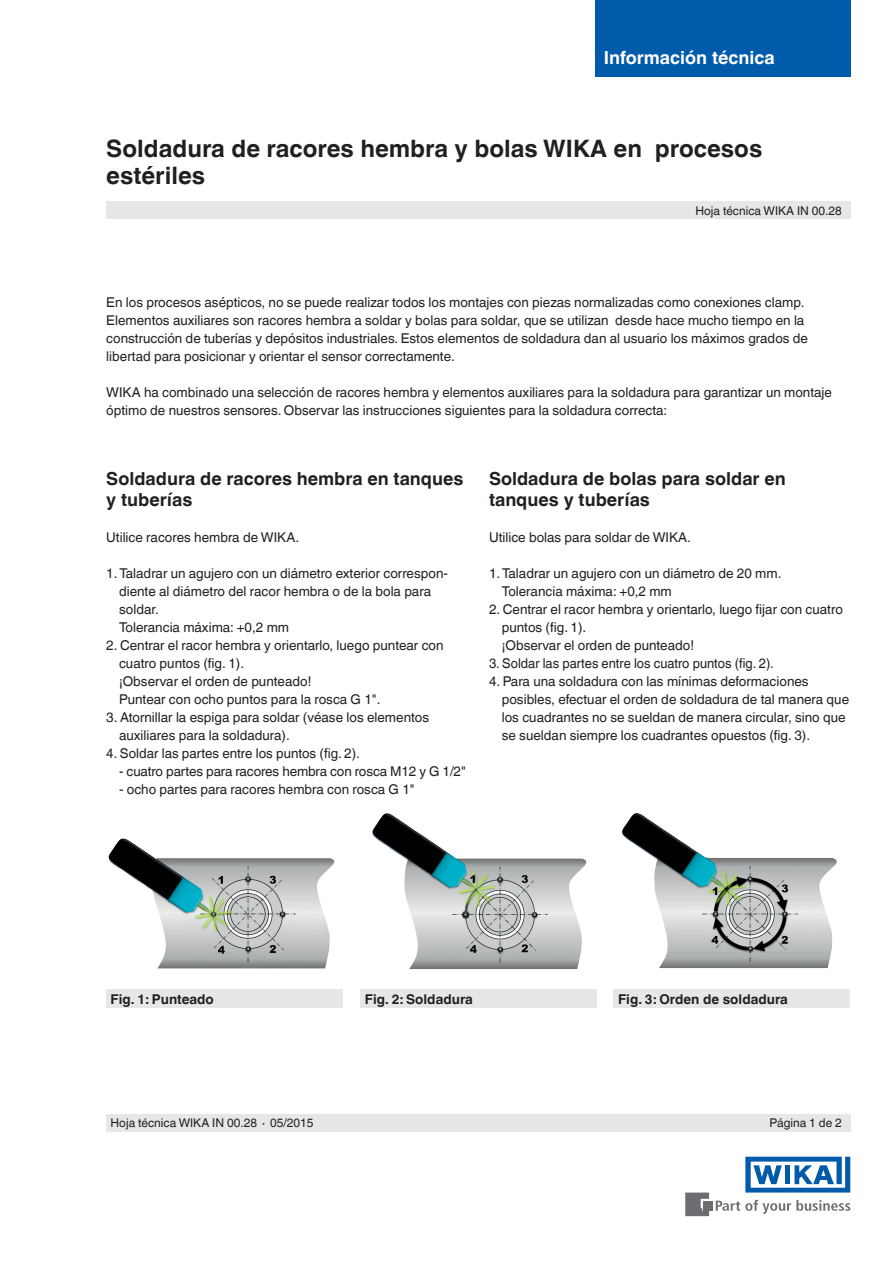
<style>
.page{position:relative;width:893px;height:1263px;background:#fff}
.page>*{position:absolute;margin:0;border:0;box-sizing:border-box;transform-origin:0 0}
.t1{font:700 24px/27px "Helvetica World";color:#231f20}
.t2{font:700 18px/21px "Helvetica World";color:#231f20}
.t3{font:700 18px "Helvetica World";color:#fff}
.t4{font:13.5px/18px "Helvetica World";color:#231f20}
.t5{font:700 13.5px "Helvetica World";color:#231f20}
.t6{font:13.5px "Helvetica World";color:#231f20;scale:.96 1}
.t7{font:12px "Helvetica World";color:#231f20}
</style>
<div class="page">
<svg style="left:716px;top:1200px;width:134px;height:14px"></svg>
<div style="left:703px;top:1201px;width:9px;height:9px;background:#6c6d70"></div>
<svg style="left:685px;top:1192px;width:24px;height:24px"></svg>
<svg style="left:745px;top:1157px;width:105px;height:35px"></svg>
<div style="left:106px;top:202px;width:744px;height:17px;background:#e6e7e9"></div>
<div style="left:106px;top:1114px;width:744px;height:17px;background:#e6e7e9"></div>
<div style="left:595px;top:0;width:255px;height:77px;background:#015aaa"></div>
<div style="left:106px;top:990px;width:236px;height:18px;background:#e6e7e9"></div>
<div style="left:361px;top:990px;width:236px;height:18px;background:#e6e7e9"></div>
<div style="left:614px;top:990px;width:236px;height:18px;background:#e6e7e9"></div>
<img style="left:621px;top:813px;width:216px;height:155px">
<img style="left:372px;top:813px;width:215px;height:156px">
<img style="left:108px;top:838px;width:227px;height:131px">
<h2 class="t3" style="left:604px;top:47px;width:172px">Información técnica</h2>
<h1 class="t1" style="left:106px;top:135px;width:657px">Soldadura de racores hembra y bolas WIKA en procesos estériles</h1>
<p class="t7" style="left:695px;top:204px;width:148px">Hoja técnica WIKA IN 00.28</p>
<p class="t4" style="left:106px;top:294px;width:703px">En los procesos asépticos, no se puede realizar todos los montajes con piezas normalizadas como conexiones clamp.<br>Elementos auxiliares son racores hembra a soldar y bolas para soldar, que se utilizan desde hace mucho tiempo en la construcción de tuberías y depósitos industriales. Estos elementos de soldadura dan al usuario los máximos grados de libertad para posicionar y orientar el sensor correctamente.</p>
<p class="t4" style="left:106px;top:384px;width:727px">WIKA ha combinado una selección de racores hembra y elementos auxiliares para la soldadura para garantizar un montaje óptimo de nuestros sensores. Observar las instrucciones siguientes para la soldadura correcta:</p>
<h2 class="t2" style="left:106px;top:468px;width:359px">Soldadura de racores hembra en tanques y tuberías</h2>
<p class="t4" style="left:106px;top:528px;width:194px">Utilice racores hembra de WIKA.</p>
<p class="t4" style="left:119px;top:564px;width:330px;text-indent:-13px">1. Taladrar un agujero con un diámetro exterior correspon&shy;diente al diámetro del racor hembra o de la bola para soldar.<br>Tolerancia máxima: +0,2 mm</p>
<p class="t4" style="left:119px;top:636px;width:326px;text-indent:-13px">2. Centrar el racor hembra y orientarlo, luego puntear con cuatro puntos (fig. 1).<br>¡Observar el orden de punteado!<br>Puntear con ocho puntos para la rosca G 1".</p>
<p class="t4" style="left:119px;top:708px;width:312px;text-indent:-13px">3. Atornillar la espiga para soldar (véase los elementos auxiliares para la soldadura).</p>
<p class="t4" style="left:106px;top:744px;width:255px">4. Soldar las partes entre los puntos (fig. 2).</p>
<p class="t4" style="left:119px;top:762px;width:348px">- cuatro partes para racores hembra con rosca M12 y G 1/2"</p>
<p class="t4" style="left:119px;top:780px;width:297px">- ocho partes para racores hembra con rosca G 1"</p>
<h2 class="t2" style="left:489px;top:468px;width:298px">Soldadura de bolas para soldar en tanques y tuberías</h2>
<p class="t4" style="left:489px;top:528px;width:203px">Utilice bolas para soldar de WIKA.</p>
<p class="t4" style="left:502px;top:564px;width:281px;text-indent:-13px">1. Taladrar un agujero con un diámetro de 20 mm.<br>Tolerancia máxima: +0,2 mm</p>
<p class="t4" style="left:502px;top:600px;width:343px;text-indent:-13px">2. Centrar el racor hembra y orientarlo, luego fijar con cuatro puntos (fig. 1).<br>¡Observar el orden de punteado!</p>
<p class="t6" style="left:489px;top:655px;width:298px">3. Soldar las partes entre los cuatro puntos (fig. 2).</p>
<p class="t4" style="left:502px;top:672px;width:349px;text-indent:-13px">4. Para una soldadura con las mínimas deformaciones posibles, efectuar el orden de soldadura de tal manera que los cuadrantes no se sueldan de manera circular, sino que se sueldan siempre los cuadrantes opuestos (fig. 3).</p>
<p class="t5" style="left:111px;top:991px;width:105px">Fig. 1: Punteado</p>
<p class="t5" style="left:365px;top:991px;width:110px">Fig. 2: Soldadura</p>
<p class="t5" style="left:618px;top:991px;width:171px">Fig. 3: Orden de soldadura</p>
<p class="t7" style="left:111px;top:1116px;width:204px">Hoja técnica WIKA IN 00.28 ∙ 05/2015</p>
<p class="t7" style="left:769px;top:1116px;width:74px">Página 1 de 2</p>
</div>
